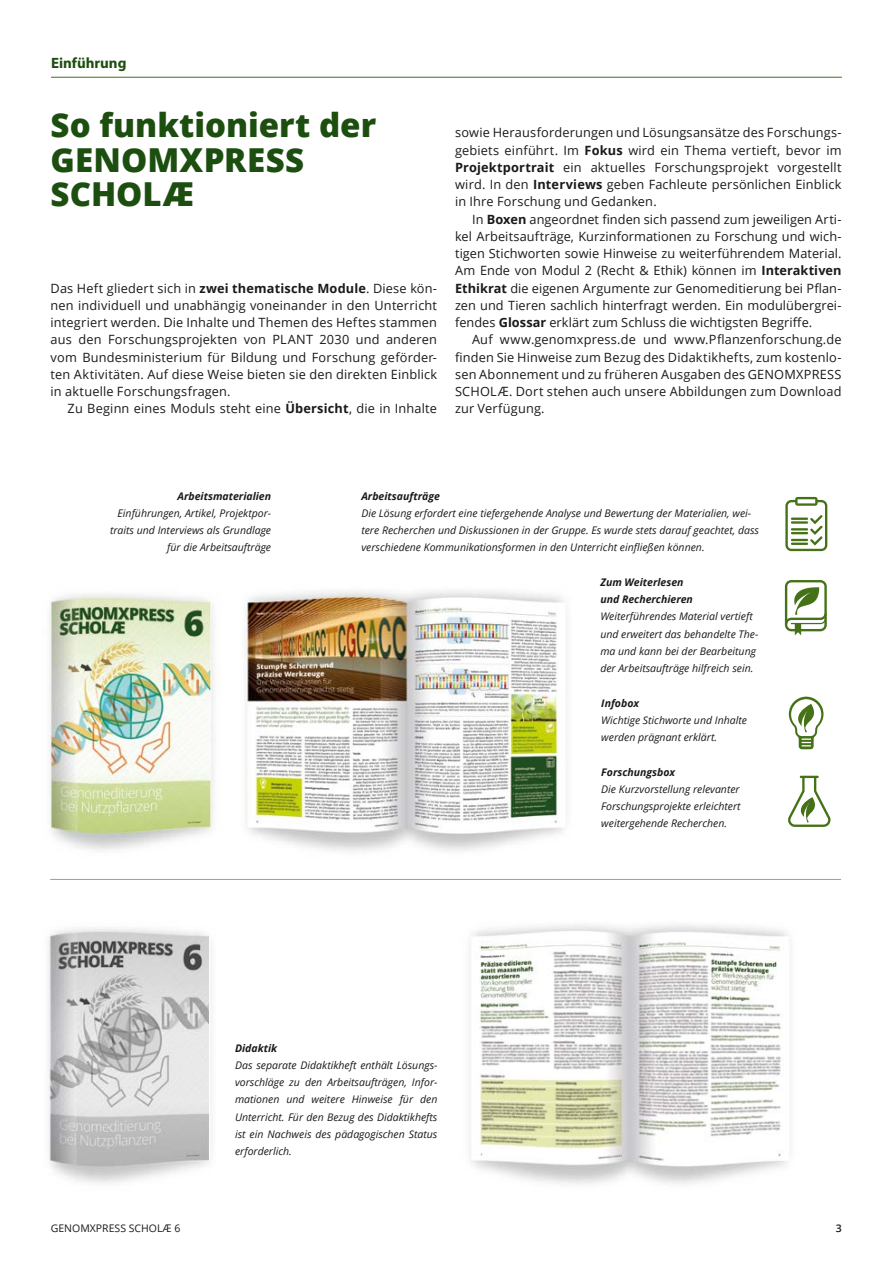
<style>
.page{position:relative;width:893px;height:1263px;background:#fff}
.page>*{position:absolute;margin:0;border:0;box-sizing:border-box;transform-origin:0 0}
.t1{font:800 33px/34.5px "Open Sans";color:#1c4e0f}
.t2{font:700 15px "Myriad Pro";color:#1c4e0f}
.t3{font:12.75px/17.2px "Open Sans";letter-spacing:.01em;color:#1a1a18;text-align:justify}
.t4{font:italic 10.5px/17.2px "Open Sans";color:#1a1a18}
.t5{font:italic 700 10.5px/17.2px "Open Sans";color:#1a1a18}
.t6{font:10.5px "Open Sans";color:#1a1a18}
.t7{font:600 10.5px "Open Sans";color:#1a1a18}
.s1{font-weight:700}
</style>
<div class="page">
<hr style="left:51px;top:77px;width:791px;height:1px;background:#457217">
<img style="left:469px;top:924px;width:322px;height:260px">
<img style="left:48px;top:927px;width:164px;height:257px">
<img style="left:49px;top:593px;width:170px;height:257px">
<img style="left:246px;top:590px;width:321px;height:262px">
<hr style="left:50px;top:879px;width:791px;height:1px;background:#9c9d9d">
<svg style="left:785px;top:580px;width:42px;height:55px"></svg>
<svg style="left:788px;top:776px;width:42px;height:51px"></svg>
<svg style="left:789px;top:697px;width:34px;height:52px"></svg>
<svg style="left:785px;top:497px;width:42px;height:54px"></svg>
<p class="t2" style="left:51px;top:53px;width:77px">Einführung</p>
<h1 class="t1" style="left:51px;top:106px;width:327px">So funktioniert der<br>GENOMXPRESS<br>SCHOLÆ</h1>
<p class="t3" style="left:51px;top:279px;width:388px">Das Heft gliedert sich in <span class="s1">zwei thematische Module</span>. Diese kön&shy;nen individuell und unabhängig voneinander in den Unterricht integriert werden. Die Inhalte und Themen des Heftes stammen aus den Forschungsprojekten von PLANT 2030 und anderen vom Bundesministerium für Bildung und Forschung geförder&shy;ten Aktivitäten. Auf diese Weise bieten sie den direkten Einblick in aktuelle Forschungsfragen.</p>
<p class="t3" style="left:68px;top:400px;width:371px">Zu Beginn eines Moduls steht eine <span class="s1">Übersicht</span>, die in Inhalte</p>
<p class="t3" style="left:455px;top:124px;width:388px">sowie Herausforderungen und Lösungsansätze des Forschungs&shy;gebiets einführt. Im <span class="s1">Fokus</span> wird ein Thema vertieft, bevor im <span class="s1">Projektportrait</span> ein aktuelles Forschungsprojekt vorgestellt wird. In den <span class="s1">Interviews</span> geben Fachleute persönlichen Einblick in Ihre Forschung und Gedanken.</p>
<p class="t3" style="left:455px;top:210px;width:388px;text-indent:17px">In <span class="s1">Boxen</span> angeordnet finden sich passend zum jeweiligen Arti&shy;kel Arbeitsaufträge, Kurzinformationen zu Forschung und wich&shy;tigen Stichworten sowie Hinweise zu weiterführendem Material.<br>Am Ende von Modul 2 (Recht &amp; Ethik) können im <span class="s1">Interaktiven Ethikrat</span> die eigenen Argumente zur Genomeditierung bei Pflan&shy;zen und Tieren sachlich hinterfragt werden. Ein modulübergrei&shy;fendes <span class="s1">Glossar</span> erklärt zum Schluss die wichtigsten Begriffe.</p>
<p class="t3" style="left:455px;top:331px;width:388px;text-indent:17px">Auf www.genomxpress.de und www.Pflanzenforschung.de finden Sie Hinweise zum Bezug des Didaktikhefts, zum kostenlo&shy;sen Abonnement und zu früheren Ausgaben des GENOMXPRESS SCHOLÆ. Dort stehen auch unsere Abbildungen zum Download zur Verfügung.</p>
<p class="t5" style="left:178px;top:487px;width:95px">Arbeitsmaterialien</p>
<p class="t4" style="left:110px;top:504px;width:163px;text-align:right">Einführungen, Artikel, Projektpor&shy;traits und Interviews als Grundlage für die Arbeitsaufträge</p>
<p class="t5" style="left:361px;top:487px;width:80px">Arbeitsaufträge</p>
<p class="t4" style="left:361px;top:504px;width:399px">Die Lösung erfordert eine tiefergehende Analyse und Bewertung der Materialien, wei&shy;tere Recherchen und Diskussionen in der Gruppe. Es wurde stets darauf geachtet, dass verschiedene Kommunikationsformen in den Unterricht einfließen können.</p>
<p class="t5" style="left:600px;top:573px;width:94px">Zum Weiterlesen und Recherchieren</p>
<p class="t4" style="left:600px;top:608px;width:159px">Weiterführendes Material vertieft und erweitert das behandelte The&shy;ma und kann bei der Bearbeitung der Arbeitsaufträge hilfreich sein.</p>
<p class="t5" style="left:601px;top:694px;width:39px">Infobox</p>
<p class="t4" style="left:601px;top:711px;width:147px">Wichtige Stichworte und Inhalte werden prägnant erklärt.</p>
<p class="t5" style="left:601px;top:763px;width:75px">Forschungsbox</p>
<p class="t4" style="left:601px;top:780px;width:141px;text-align:justify">Die Kurzvorstellung relevanter Forschungsprojekte erleichtert weitergehende Recherchen.</p>
<p class="t5" style="left:235px;top:1039px;width:44px">Didaktik</p>
<p class="t4" style="left:235px;top:1056px;width:204px;text-align:justify">Das separate Didaktikheft enthält Lösungs&shy;vorschläge zu den Arbeitsaufträgen, Infor&shy;mationen und weitere Hinweise für den Unterricht. Für den Bezug des Didaktikhefts ist ein Nachweis des pädagogischen Status erforderlich.</p>
<p class="t6" style="left:51px;top:1221px;width:131px">GENOMXPRESS SCHOLÆ 6</p>
<p class="t7" style="left:836px;top:1221px;width:7px">3</p>
</div>
